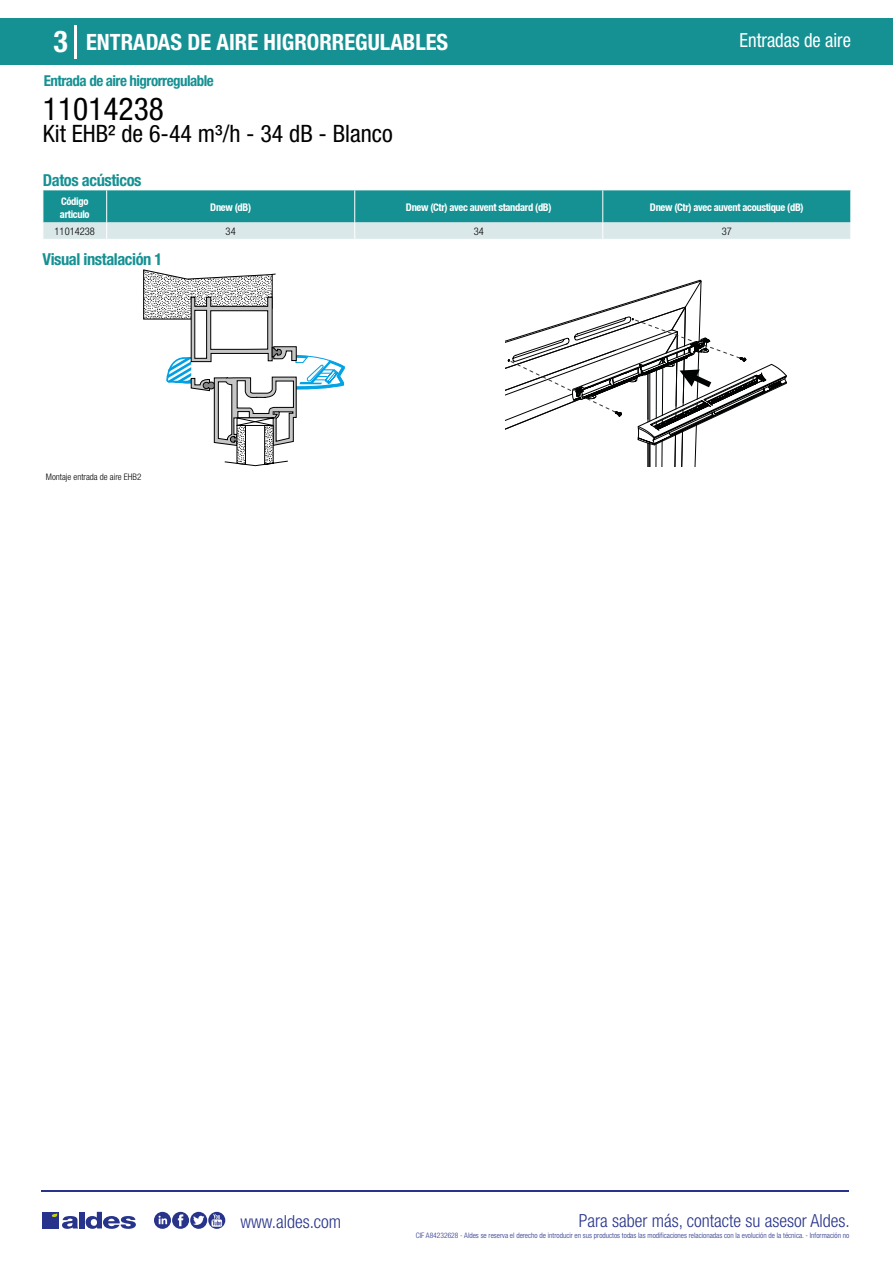
<style>
.page{position:relative;width:893px;height:1263px;background:#fff}
.page>*{position:absolute;margin:0;border:0;box-sizing:border-box;transform-origin:0 0}
.t1{font:condensed 31.5px "Helvetica Neue LT Std";color:#000}
.t2{font:700 condensed 30px "Helvetica Neue LT Std";color:#fff}
.t3{font:condensed 24px "Helvetica Neue LT Std";color:#000}
.t4{font:700 condensed 22.5px "Helvetica Neue LT Std";color:#fff}
.t5{font:condensed 19.5px "Helvetica Neue LT Std";color:#fff;scale:.95 1}
.t6{font:300 condensed 18px "Helvetica Neue";color:#28348b}
.t7{font:700 condensed 16.5px "Helvetica Neue LT Std";letter-spacing:-.025em;color:#169193}
.t8{font:700 condensed 15px "Helvetica Neue LT Std";letter-spacing:-.035em;color:#169193}
.t9{font:700 condensed 10.5px/13.5px "Helvetica Neue";letter-spacing:-.03em;color:#fff}
.t10{font:300 condensed 10.5px "Helvetica Neue";color:#000}
.t11{font:300 condensed 9px "Helvetica Neue";color:#000}
.t12{font:300 condensed 7.5px "Helvetica Neue";color:#28348b}
</style>
<div class="page">
<div style="left:0;top:18px;width:893px;height:46px;background:#169193"></div>
<hr style="left:74px;top:25px;width:2px;height:33px;background:#fff">
<hr style="left:41px;top:1190px;width:808px;height:1px;background:#28348b">
<svg style="left:154px;top:1212px;width:71px;height:17px"></svg>
<div style="left:42px;top:1212px;width:17px;height:16px;background:#28348b"></div>
<div style="left:79px;top:1212px;width:5px;height:16px;background:#28348b"></div>
<svg style="left:86px;top:1212px;width:50px;height:17px"></svg>
<svg style="left:52px;top:1213px;width:26px;height:16px"></svg>
<svg style="left:43px;top:190px;width:808px;height:49px;background:#5cb0b1"></svg>
<svg style="left:143px;top:270px;width:202px;height:196px"></svg>
<svg style="left:506px;top:279px;width:281px;height:187px"></svg>
<h2 class="t2" style="left:54px;top:24px;width:16px">3</h2>
<h3 class="t4" style="left:86px;top:28px;width:364px">ENTRADAS DE AIRE HIGRORREGULABLES</h3>
<h3 class="t5" style="left:740px;top:29px;width:119px">Entradas de aire</h3>
<h3 class="t8" style="left:44px;top:71px;width:171px">Entrada de aire higrorregulable</h3>
<h1 class="t1" style="left:43px;top:91px;width:122px">11014238</h1>
<h3 class="t3" style="left:43px;top:120px;width:351px">Kit EHB² de 6-44 m³/h - 34 dB - Blanco</h3>
<h3 class="t7" style="left:43px;top:170px;width:100px">Datos acústicos</h3>
<h3 class="t9" style="left:60px;top:194px;width:31px">Código articulo</h3>
<h3 class="t9" style="left:210px;top:201px;width:42px">Dnew (dB)</h3>
<h3 class="t9" style="left:406px;top:201px;width:147px">Dnew (Ctr) avec auvent standard (dB)</h3>
<h3 class="t9" style="left:650px;top:201px;width:155px">Dnew (Ctr) avec auvent acoustique (dB)</h3>
<h3 class="t10" style="left:55px;top:225px;width:42px">11014238</h3>
<h3 class="t10" style="left:226px;top:225px;width:12px">34</h3>
<h3 class="t10" style="left:474px;top:225px;width:12px">34</h3>
<h3 class="t10" style="left:722px;top:225px;width:12px">37</h3>
<h3 class="t7" style="left:43px;top:249px;width:122px">Visual instalación 1</h3>
<p class="t11" style="left:46px;top:472px;width:97px">Montaje entrada de aire EHB2</p>
<h3 class="t6" style="left:240px;top:1211px;width:102px">www.aldes.com</h3>
<h3 class="t6" style="left:579px;top:1211px;width:272px">Para saber más, contacte su asesor Aldes.</h3>
<p class="t12" style="left:416px;top:1230px;width:435px">CIF A84232628 - Aldes se reserva el derecho de introducir en sus productos todas las modificaciones relacionadas con la evolución de la técnica. - Información no</p>
</div>
